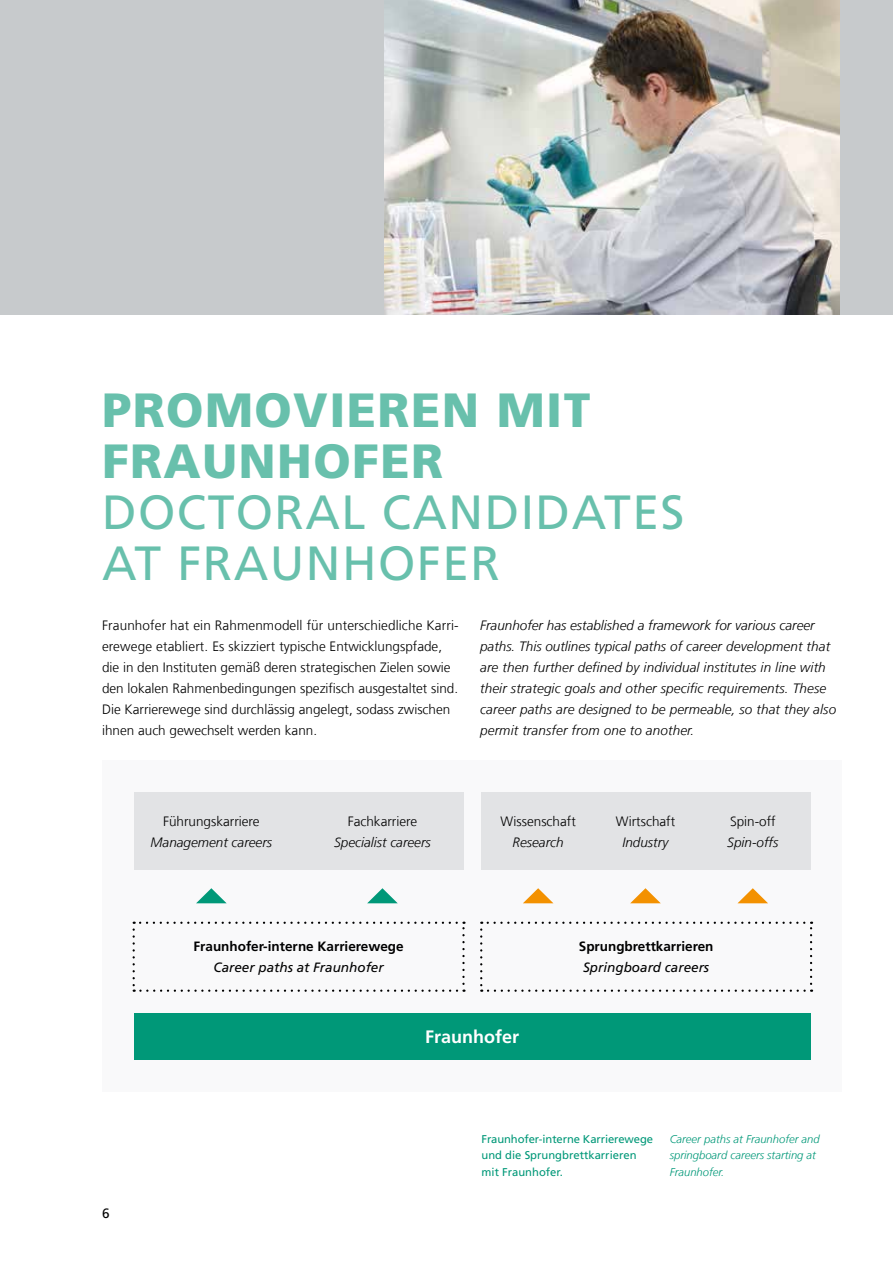
<style>
.page{position:relative;width:893px;height:1263px;background:#fff}
.page>*{position:absolute;margin:0;border:0;box-sizing:border-box;transform-origin:0 0}
.t1{font:48px/51px "Frutiger LT Com";letter-spacing:.03em;color:#68c0ac}
.t2{font:900 48px/51px "Frutiger LT Com";letter-spacing:.03em;color:#68c0ac}
.t3{font:700 18px "Frutiger LT Com";color:#fff}
.t4{font:300 13.5px/21px "Frutiger LT Com";color:#000}
.t5{font:italic 300 13.5px/21px "Frutiger LT Com";letter-spacing:.01em;color:#000}
.t6{font:700 13.5px "Frutiger LT Com";color:#000}
.t7{font:italic 13.5px "Frutiger LT Com";color:#000}
.t8{font:13.5px "Frutiger LT Com";color:#000}
.t9{font:11.25px/16.5px "Frutiger LT Com";color:#009878}
.t10{font:italic 300 11.25px/16.5px "Frutiger LT Com";color:#009878}
</style>
<div class="page">
<div style="left:0;top:0;width:384px;height:315px;background:#c7cacc"></div>
<img style="left:384px;top:0;width:456px;height:315px">
<div style="left:840px;top:0;width:53px;height:315px;background:#c7cacc"></div>
<div style="left:102px;top:761px;width:740px;height:331px;background:#f9f9fa"></div>
<div style="left:134px;top:1013px;width:676px;height:46px;background:#009878"></div>
<svg style="left:133px;top:922px;width:332px;height:70px"></svg>
<svg style="left:480px;top:922px;width:332px;height:70px"></svg>
<div style="left:134px;top:792px;width:329px;height:78px;background:#e2e3e5"></div>
<div style="left:481px;top:792px;width:330px;height:78px;background:#e2e3e5"></div>
<svg style="left:367px;top:888px;width:31px;height:15px"></svg>
<svg style="left:523px;top:888px;width:30px;height:15px"></svg>
<svg style="left:630px;top:888px;width:31px;height:15px"></svg>
<svg style="left:738px;top:888px;width:30px;height:15px"></svg>
<svg style="left:196px;top:888px;width:31px;height:15px"></svg>
<h1 class="t2" style="left:102px;top:385px;width:490px">PROMOVIEREN MIT<br>FRAUNHOFER</h1>
<h1 class="t1" style="left:102px;top:487px;width:584px">DOCTORAL CANDIDATES<br>AT FRAUNHOFER</h1>
<p class="t4" style="left:102px;top:615px;width:358px">Fraunhofer hat ein Rahmenmodell für unterschiedliche Karri&shy;erewege etabliert. Es skizziert typische Entwicklungspfade, die in den Instituten gemäß deren strategischen Zielen sowie den lokalen Rahmenbedingungen spezifisch ausgestaltet sind.<br>Die Karrierewege sind durchlässig angelegt, sodass zwischen ihnen auch gewechselt werden kann.</p>
<p class="t5" style="left:480px;top:615px;width:358px">Fraunhofer has established a framework for various career paths. This outlines typical paths of career development that are then further defined by individual institutes in line with their strategic goals and other specific requirements. These career paths are designed to be permeable, so that they also permit transfer from one to another.</p>
<p class="t4" style="left:163px;top:811px;width:98px">Führungskarriere</p>
<p class="t5" style="left:151px;top:832px;width:123px">Management careers</p>
<p class="t4" style="left:348px;top:811px;width:71px">Fachkarriere</p>
<p class="t5" style="left:334px;top:832px;width:98px">Specialist careers</p>
<p class="t4" style="left:500px;top:811px;width:77px">Wissenschaft</p>
<p class="t5" style="left:513px;top:832px;width:53px">Research</p>
<p class="t4" style="left:616px;top:811px;width:61px">Wirtschaft</p>
<p class="t5" style="left:622px;top:832px;width:47px">Industry</p>
<p class="t4" style="left:730px;top:811px;width:47px">Spin-off</p>
<p class="t5" style="left:727px;top:832px;width:53px">Spin-offs</p>
<p class="t6" style="left:194px;top:939px;width:212px">Fraunhofer-interne Karrierewege</p>
<p class="t7" style="left:213px;top:960px;width:172px">Career paths at Fraunhofer</p>
<h2 class="t3" style="left:425px;top:1026px;width:96px">Fraunhofer</h2>
<p class="t6" style="left:579px;top:939px;width:136px">Sprungbrettkarrieren</p>
<p class="t7" style="left:583px;top:960px;width:128px">Springboard careers</p>
<p class="t8" style="left:102px;top:1205px;width:9px">6</p>
<p class="t9" style="left:481px;top:1131px;width:173px">Fraunhofer-interne Karrierewege und die Sprungbrettkarrieren mit Fraunhofer.</p>
<p class="t10" style="left:670px;top:1131px;width:152px">Career paths at Fraunhofer and springboard careers starting at<br>Fraunhofer.</p>
</div>
